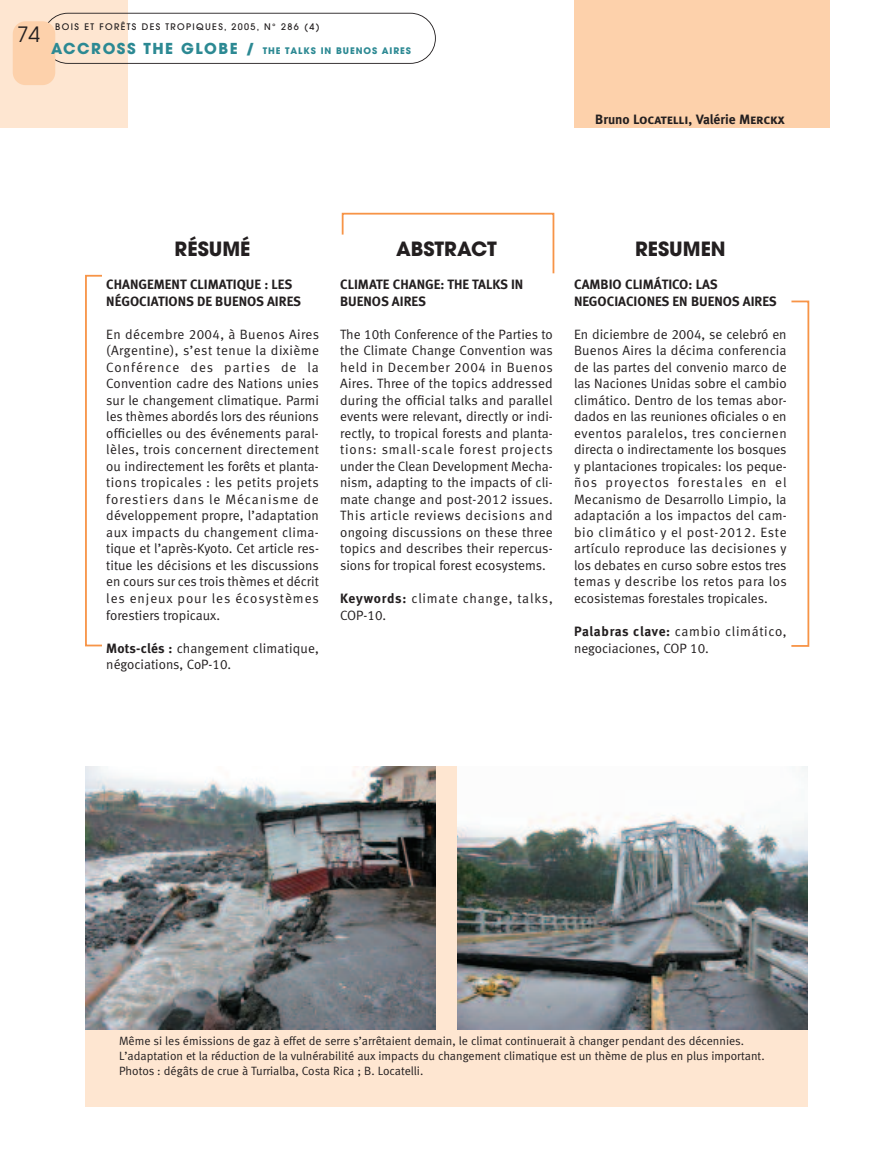
<style>
.page{position:relative;width:893px;height:1149px;background:#fff}
.page>*{position:absolute;margin:0;border:0;box-sizing:border-box;transform-origin:0 0}
.t1{font:21px "Avant Garde";color:#231f20}
.t2{font:700 19.5px "Avant Garde";color:#231f20}
.t3{font:13.5px/16.5px "Meta Normal LF";color:#231f20;text-align:justify}
.t4{font:13.5px/16.5px "Meta Bold LF";color:#231f20}
.t5{font:13.5px/16.5px "Meta Normal LF";letter-spacing:.05em;color:#231f20}
.t6{font:13.5px "Meta Bold LF Caps";color:#231f20}
.t7{font:12px/15px "Meta Normal LF";color:#231f20}
.t8{font:500 9px "Avant Garde";letter-spacing:.15em;color:#231f20}
.t9{font:700 9px "Avant Garde";letter-spacing:.1em;color:#2c8993}
.s1{font-size:15px}
.s2{font-family:"Meta Bold LF"}
</style>
<div class="page">
<div style="left:0;top:0;width:128px;height:128px;background:#fee6d1"></div>
<div style="left:85px;top:765px;width:723px;height:341px;background:#fee6d1"></div>
<svg style="left:48px;top:13px;width:388px;height:51px"></svg>
<div style="left:13px;top:21px;width:42px;height:64px;background:#fdd1ab;border-radius:13px"></div>
<div style="left:574px;top:0;width:255px;height:128px;background:#fdd1ab"></div>
<img style="left:85px;top:765px;width:351px;height:263px">
<img style="left:457px;top:765px;width:351px;height:263px">
<h1 class="t1" style="left:17px;top:26px;width:25px">74</h1>
<p class="t8" style="left:55px;top:23px;width:266px">BOIS ET FORÊTS DES TROPIQUES, 2005, N° 286 (4)</p>
<p class="t9" style="left:51px;top:47px;width:361px"><span class="s1">ACCROSS THE GLOBE /</span> THE TALKS IN BUENOS AIRES</p>
<p class="t6" style="left:595px;top:115px;width:191px"><span class="s2">Bruno</span> Locatelli, <span class="s2">Valérie</span> Merckx</p>
<h2 class="t2" style="left:175px;top:242px;width:77px">RÉSUMÉ</h2>
<p class="t4" style="left:106px;top:277px;width:196px">CHANGEMENT CLIMATIQUE : LES<br>NÉGOCIATIONS DE BUENOS AIRES</p>
<p class="t3" style="left:106px;top:327px;width:214px">En décembre 2004, à Buenos Aires (Argentine), s’est tenue la dixième Conférence des parties de la Convention cadre des Nations unies sur le changement climatique. Parmi les thèmes abordés lors des réunions officielles ou des événements paral&shy;lèles, trois concernent directement ou indirectement les forêts et planta&shy;tions tropicales : les petits projets forestiers dans le Mécanisme de développement propre, l’adaptation aux impacts du changement clima&shy;tique et l’après-Kyoto. Cet article res&shy;titue les décisions et les discussions en cours sur ces trois thèmes et décrit les enjeux pour les écosystèmes forestiers tropicaux.</p>
<p class="t3" style="left:106px;top:640px;width:214px"><span class="s2">Mots-clés :</span> changement climatique, négociations, CoP-10.</p>
<h2 class="t2" style="left:396px;top:242px;width:102px">ABSTRACT</h2>
<p class="t4" style="left:340px;top:277px;width:185px">CLIMATE CHANGE: THE TALKS IN<br>BUENOS AIRES</p>
<p class="t3" style="left:340px;top:327px;width:214px">The 10th Conference of the Parties to the Climate Change Convention was held in December 2004 in Buenos Aires. Three of the topics addressed during the official talks and parallel events were relevant, directly or indi&shy;rectly, to tropical forests and planta&shy;tions: small-scale forest projects under the Clean Development Mecha&shy;nism, adapting to the impacts of cli&shy;mate change and post-2012 issues.<br>This article reviews decisions and ongoing discussions on these three topics and describes their repercus&shy;sions for tropical forest ecosystems.</p>
<p class="t5" style="left:340px;top:591px;width:214px"><span class="s2">Keywords:</span> climate change, talks,<br>COP-10.</p>
<h2 class="t2" style="left:635px;top:242px;width:92px">RESUMEN</h2>
<p class="t4" style="left:574px;top:277px;width:204px">CAMBIO CLIMÁTICO: LAS<br>NEGOCIACIONES EN BUENOS AIRES</p>
<p class="t3" style="left:574px;top:327px;width:214px">En diciembre de 2004, se celebró en Buenos Aires la décima conferencia de las partes del convenio marco de las Naciones Unidas sobre el cambio climático. Dentro de los temas abor&shy;dados en las reuniones oficiales o en eventos paralelos, tres conciernen directa o indirectamente los bosques y plantaciones tropicales: los peque&shy;ños proyectos forestales en el Mecanismo de Desarrollo Limpio, la adaptación a los impactos del cam&shy;bio climático y el post-2012. Este artículo reproduce las decisiones y los debates en curso sobre estos tres temas y describe los retos para los ecosistemas forestales tropicales.</p>
<p class="t3" style="left:574px;top:624px;width:214px"><span class="s2">Palabras clave:</span> cambio climático, negociaciones, COP 10.</p>
<p class="t7" style="left:119px;top:1033px;width:647px">Même si les émissions de gaz à effet de serre s’arrêtaient demain, le climat continuerait à changer pendant des décennies.<br>L’adaptation et la réduction de la vulnérabilité aux impacts du changement climatique est un thème de plus en plus important.<br>Photos : dégâts de crue à Turrialba, Costa Rica ; B. Locatelli.</p>
</div>
